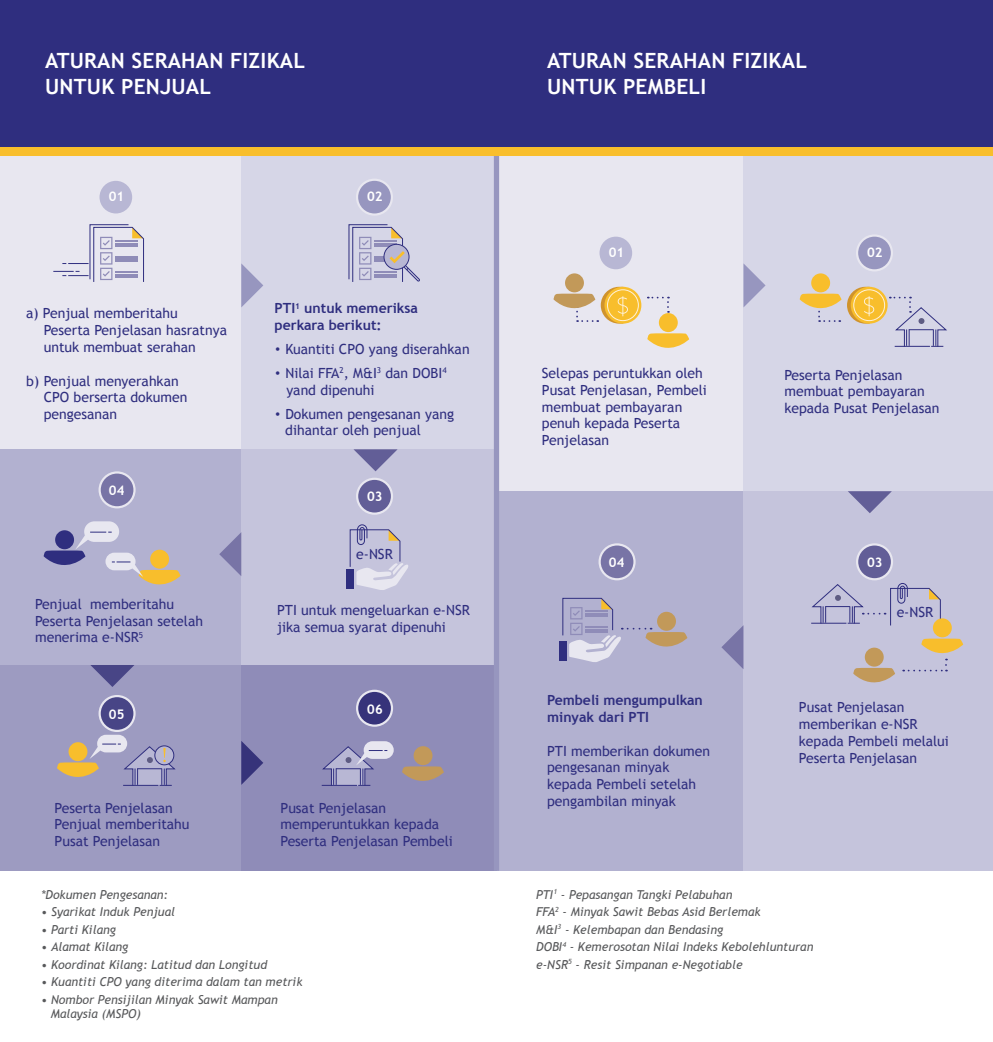
<style>
.page{position:relative;width:993px;height:1042px;background:#fff}
.page>*{position:absolute;margin:0;border:0;box-sizing:border-box;transform-origin:0 0}
.t1{font:700 21px/26.2px "Trebuchet MS";letter-spacing:.01em;color:#fff}
.t2{font:14px/16.8px "Trebuchet MS";color:#2f2e7f}
.t3{font:700 14px/16.8px "Trebuchet MS";color:#2f2e7f}
.t4{font:700 13.3px "Trebuchet MS";color:#fff}
.t5{font:italic 12.25px/17.5px "Trebuchet MS";color:#58595b}
.s1{font-family:"Gotham";font-weight:300}
</style>
<div class="page">
<div style="left:0;top:154px;width:241px;height:305px;background:#e8e7f0"></div>
<div style="left:496px;top:153px;width:248px;height:343px;background:#e8e7f0"></div>
<div style="left:0;top:449px;width:241px;height:224px;background:#b2b1d0"></div>
<div style="left:496px;top:491px;width:248px;height:380px;background:#b2b1d0"></div>
<div style="left:0;top:665px;width:241px;height:206px;background:#9d9bc1"></div>
<div style="left:241px;top:151px;width:256px;height:302px;background:#d6d6e7"></div>
<div style="left:743px;top:153px;width:249px;height:339px;background:#d6d6e7"></div>
<div style="left:241px;top:449px;width:257px;height:224px;background:#c5c4dc"></div>
<div style="left:743px;top:491px;width:249px;height:380px;background:#c5c4dc"></div>
<div style="left:241px;top:665px;width:256px;height:206px;background:#8f8cb8"></div>
<div style="left:0;top:0;width:992px;height:153px;background:#2f2e7f"></div>
<svg style="left:241px;top:263px;width:22px;height:44px"></svg>
<svg style="left:743px;top:263px;width:22px;height:44px"></svg>
<svg style="left:241px;top:741px;width:22px;height:44px"></svg>
<svg style="left:353px;top:449px;width:44px;height:22px"></svg>
<svg style="left:848px;top:491px;width:43px;height:22px"></svg>
<svg style="left:90px;top:665px;width:44px;height:22px"></svg>
<svg style="left:219px;top:533px;width:22px;height:43px"></svg>
<svg style="left:721px;top:626px;width:22px;height:43px"></svg>
<div style="left:98px;top:180px;width:35px;height:35px;background:#b8b7d4;border-radius:50%"></div>
<div style="left:97px;top:179px;width:37px;height:37px;border:2px solid #e8e7f0;border-radius:50%"></div>
<div style="left:598px;top:235px;width:35px;height:35px;background:#b8b7d4;border-radius:50%"></div>
<div style="left:597px;top:234px;width:37px;height:37px;border:2px solid #e8e7f0;border-radius:50%"></div>
<div style="left:100px;top:472px;width:34px;height:35px;background:#7874a6;border-radius:50%"></div>
<div style="left:98px;top:471px;width:38px;height:37px;border:2px solid #e8e7f0;border-radius:50%"></div>
<div style="left:599px;top:544px;width:35px;height:35px;background:#7874a6;border-radius:50%"></div>
<div style="left:598px;top:543px;width:37px;height:37px;border:2px solid #e8e7f0;border-radius:50%"></div>
<div style="left:100px;top:696px;width:34px;height:35px;background:#484586;border-radius:50%"></div>
<div style="left:98px;top:695px;width:38px;height:37px;border:2px solid #e8e7f0;border-radius:50%"></div>
<div style="left:357px;top:180px;width:35px;height:35px;background:#9796bf;border-radius:50%"></div>
<div style="left:356px;top:179px;width:37px;height:37px;border:2px solid #e8e7f0;border-radius:50%"></div>
<div style="left:856px;top:235px;width:35px;height:35px;background:#9796bf;border-radius:50%"></div>
<div style="left:855px;top:234px;width:37px;height:37px;border:2px solid #e8e7f0;border-radius:50%"></div>
<div style="left:357px;top:479px;width:35px;height:35px;background:#625e97;border-radius:50%"></div>
<div style="left:356px;top:478px;width:37px;height:37px;border:2px solid #e8e7f0;border-radius:50%"></div>
<div style="left:856px;top:544px;width:35px;height:35px;background:#625e97;border-radius:50%"></div>
<div style="left:855px;top:543px;width:37px;height:37px;border:2px solid #e8e7f0;border-radius:50%"></div>
<div style="left:357px;top:691px;width:35px;height:34px;background:#36337a;border-radius:50%"></div>
<div style="left:356px;top:690px;width:37px;height:37px;border:2px solid #e8e7f0;border-radius:50%"></div>
<svg style="left:53px;top:224px;width:91px;height:58px"></svg>
<svg style="left:348px;top:224px;width:72px;height:58px"></svg>
<div style="left:84px;top:521px;width:35px;height:21px;background:#e8e7f0;border-radius:10px"></div>
<svg style="left:44px;top:530px;width:136px;height:55px"></svg>
<svg style="left:402px;top:746px;width:42px;height:35px"></svg>
<div style="left:97px;top:735px;width:30px;height:17px;background:#e8e7f0;border-radius:9px"></div>
<div style="left:346px;top:569px;width:7px;height:19px;background:#2f2e7f"></div>
<svg style="left:349px;top:524px;width:59px;height:66px"></svg>
<svg style="left:57px;top:742px;width:119px;height:44px"></svg>
<div style="left:363px;top:741px;width:30px;height:18px;background:#e8e7f0;border-radius:9px"></div>
<svg style="left:321px;top:745px;width:66px;height:41px"></svg>
<svg style="left:647px;top:297px;width:42px;height:51px"></svg>
<svg style="left:889px;top:297px;width:58px;height:50px"></svg>
<svg style="left:604px;top:287px;width:37px;height:37px"></svg>
<div style="left:607px;top:289px;width:31px;height:32px;border:1px solid #fff2da;border-radius:50%"></div>
<svg style="left:850px;top:287px;width:37px;height:37px"></svg>
<div style="left:853px;top:289px;width:31px;height:32px;border:1px solid #fff2da;border-radius:50%"></div>
<svg style="left:553px;top:273px;width:74px;height:51px"></svg>
<svg style="left:799px;top:273px;width:74px;height:51px"></svg>
<div style="left:559px;top:641px;width:7px;height:19px;background:#2f2e7f"></div>
<svg style="left:561px;top:597px;width:126px;height:65px"></svg>
<svg style="left:811px;top:583px;width:151px;height:100px"></svg>
<div style="left:493px;top:155px;width:6px;height:716px;background:#9796bf"></div>
<div style="left:0;top:147px;width:992px;height:9px;background:#f8be2c"></div>
<h1 class="t1" style="left:45px;top:47px;width:261px">ATURAN SERAHAN FIZIKAL<br>UNTUK PENJUAL</h1>
<h1 class="t1" style="left:547px;top:47px;width:261px">ATURAN SERAHAN FIZIKAL<br>UNTUK PEMBELI</h1>
<p class="t4" style="left:109px;top:188px;width:17px">01</p>
<p class="t2" style="left:44px;top:305px;width:185px;text-indent:-18px">a) Penjual memberitahu<br>Peserta Penjelasan hasratnya untuk membuat serahan</p>
<p class="t2" style="left:44px;top:372px;width:145px;text-indent:-17px">b) Penjual menyerahkan<br>CPO berserta dokumen pengesanan</p>
<p class="t4" style="left:109px;top:482px;width:17px">04</p>
<p class="t2" style="left:35px;top:596px;width:169px">Penjual memberitahu<br>Peserta Penjelasan setelah menerima e-NSR<sup>5</sup></p>
<p class="t4" style="left:109px;top:706px;width:17px">05</p>
<p class="t2" style="left:55px;top:799px;width:136px">Peserta Penjelasan<br>Penjual memberitahu<br>Pusat Penjelasan</p>
<p class="t4" style="left:367px;top:188px;width:17px">02</p>
<p class="t3" style="left:274px;top:300px;width:145px">PTI<sup>1</sup> untuk memeriksa perkara berikut:</p>
<p class="t2" style="left:274px;top:341px;width:196px"><span class="s1">•</span> Kuantiti CPO yang diserahkan</p>
<p class="t2" style="left:286px;top:365px;width:162px;text-indent:-12px"><span class="s1">•</span> Nilai FFA<sup>2</sup>, M&amp;I<sup>3</sup> dan DOBI<sup>4 </sup>yand dipenuhi</p>
<p class="t2" style="left:285px;top:405px;width:170px;text-indent:-11px"><span class="s1">•</span> Dokumen pengesanan yang dihantar oleh penjual</p>
<p class="t4" style="left:367px;top:488px;width:17px">03</p>
<p class="t2" style="left:356px;top:545px;width:38px">e-NSR</p>
<p class="t2" style="left:277px;top:602px;width:194px">PTI untuk mengeluarkan e-NSR jika semua syarat dipenuhi</p>
<p class="t2" style="left:280px;top:799px;width:174px">Pusat Penjelasan memperuntukkan kepada<br>Peserta Penjelasan Pembeli</p>
<p class="t5" style="left:41px;top:885px;width:129px">*Dokumen Pengesanan:</p>
<p class="t5" style="left:41px;top:903px;width:135px">• Syarikat Induk Penjual</p>
<p class="t5" style="left:41px;top:920px;width:76px">• Parti Kilang</p>
<p class="t5" style="left:41px;top:938px;width:89px">• Alamat Kilang</p>
<p class="t5" style="left:41px;top:955px;width:227px">• Koordinat Kilang: Latitud dan Longitud</p>
<p class="t5" style="left:41px;top:973px;width:263px">• Kuantiti CPO yang diterima dalam tan metrik</p>
<p class="t5" style="left:51px;top:992px;width:228px;line-height:14.7px;text-indent:-10px">• Nombor Pensijilan Minyak Sawit Mampan<br>Malaysia (MSPO)</p>
<p class="t4" style="left:608px;top:244px;width:17px">01</p>
<p class="t2" style="left:541px;top:365px;width:166px">Selepas peruntukkan oleh<br>Pusat Penjelasan, Pembeli membuat pembayaran penuh kepada Peserta<br>Penjelasan</p>
<p class="t4" style="left:608px;top:554px;width:17px">04</p>
<p class="t3" style="left:547px;top:692px;width:157px">Pembeli mengumpulkan minyak dari PTI</p>
<p class="t2" style="left:547px;top:742px;width:164px">PTI memberikan dokumen pengesanan minyak kepada Pembeli setelah pengambilan minyak</p>
<p class="t4" style="left:866px;top:244px;width:17px">02</p>
<p class="t2" style="left:784px;top:366px;width:156px">Peserta Penjelasan membuat pembayaran kepada Pusat Penjelasan</p>
<p class="t4" style="left:866px;top:554px;width:17px">03</p>
<p class="t2" style="left:896px;top:604px;width:38px">e-NSR</p>
<p class="t2" style="left:798px;top:699px;width:151px">Pusat Penjelasan memberikan e-NSR kepada Pembeli melalui<br>Peserta Penjelasan</p>
<p class="t5" style="left:536px;top:885px;width:278px">PTI<sup>1</sup> - Pepasangan Tangki Pelabuhan<br>FFA<sup>2</sup> - Minyak Sawit Bebas Asid Berlemak<br>M&amp;I<sup>3</sup> - Kelembapan dan Bendasing<br>DOBI<sup>4</sup> - Kemerosotan Nilai Indeks Kebolehlunturan e-NSR<sup>5</sup> - Resit Simpanan e-Negotiable</p>
</div>
